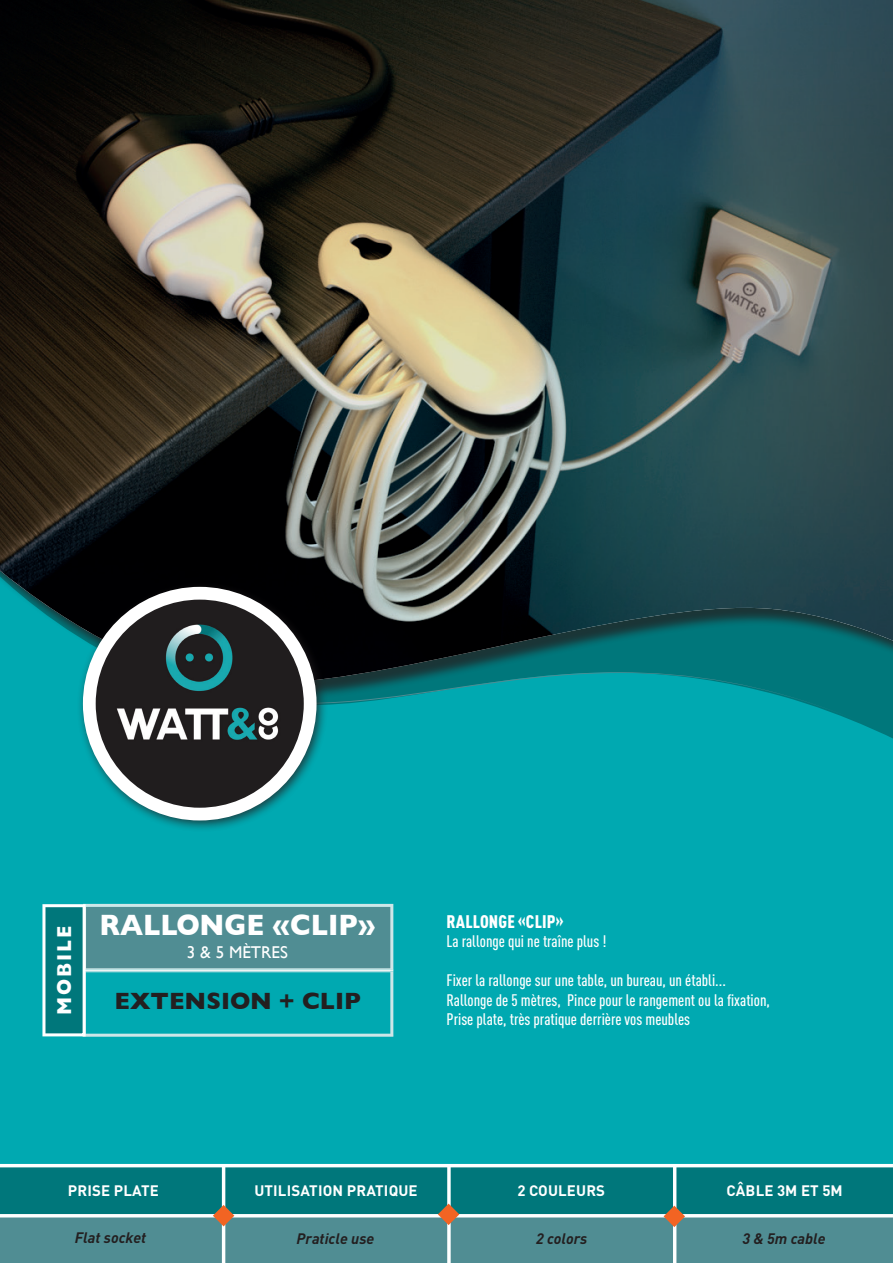
<style>
.page{position:relative;width:893px;height:1263px;background:#fff}
.page>*{position:absolute;margin:0;border:0;box-sizing:border-box;transform-origin:0 0}
.t1{font:700 30px "Gill Sans";color:#fff;scale:.92 1}
.t2{font:700 24px "Gill Sans";color:#231f20}
.t3{font:700 20.55px "Gill Sans";letter-spacing:.1em;color:#fff;scale:.92 1}
.t4{font:900 condensed 18px "DIN Pro";letter-spacing:.01em;color:#fff}
.t5{font:17.1px "Gill Sans";color:#fff}
.t6{font:500 condensed 16.5px/19.5px "DIN Pro";color:#fff}
.t7{font:700 15px "DIN Pro";letter-spacing:.01em;color:#fff}
.t8{font:italic 700 15px "DIN Pro";color:#231f20}
</style>
<div class="page">
<div style="left:0;top:520px;width:893px;height:743px;background:#00a9b1"></div>
<svg style="left:844px;top:702px;width:49px;height:37px;fill:#00777b"></svg>
<svg style="left:849px;top:717px;width:12px;height:5px"></svg>
<img style="left:329px;top:702px;width:520px;height:15px">
<svg style="left:42px;top:904px;width:351px;height:133px"></svg>
<img style="left:0;top:0;width:893px;height:686px">
<div style="left:0;top:1166px;width:893px;height:97px;background:#00777b"></div>
<hr style="left:0;top:1164px;width:893px;height:3px;background:#fff">
<div style="left:0;top:1215px;width:893px;height:48px;background:#508d93"></div>
<hr style="left:222px;top:1165px;width:3px;height:98px;background:#fff">
<hr style="left:0;top:1214px;width:893px;height:3px;background:#fff">
<svg style="left:213px;top:1205px;width:21px;height:21px"></svg>
<svg style="left:447px;top:1167px;width:4px;height:96px"></svg>
<svg style="left:438px;top:1203px;width:21px;height:22px"></svg>
<hr style="left:673px;top:1166px;width:3px;height:97px;background:#fff">
<svg style="left:664px;top:1206px;width:21px;height:21px"></svg>
<div style="left:77px;top:581px;width:252px;height:251px;background:#231f20;opacity:.75"></div>
<img style="left:89px;top:593px;width:221px;height:221px;border-radius:110px">
<div style="left:83px;top:587px;width:234px;height:233px;border:13px solid #fff;border-radius:50%"></div>
<p class="t3" style="left:48px;top:1015px;width:98px;rotate:-90deg">MOBILE</p>
<h1 class="t1" style="left:99px;top:901px;width:301px">RALLONGE «CLIP»</h1>
<p class="t5" style="left:187px;top:942px;width:102px">3 &amp; 5 MÈTRES</p>
<h2 class="t2" style="left:115px;top:982px;width:248px">EXTENSION + CLIP</h2>
<p class="t4" style="left:447px;top:910px;width:119px">RALLONGE «CLIP»</p>
<p class="t6" style="left:446px;top:931px;width:161px">La rallonge qui ne traîne plus !</p>
<p class="t6" style="left:446px;top:970px;width:325px">Fixer la rallonge sur une table, un bureau, un établi...<br>Rallonge de 5 mètres, Pince pour le rangement ou la fixation,<br>Prise plate, très pratique derrière vos meubles</p>
<p class="t7" style="left:68px;top:1180px;width:92px">PRISE PLATE</p>
<p class="t7" style="left:254px;top:1180px;width:165px">UTILISATION PRATIQUE</p>
<p class="t7" style="left:517px;top:1180px;width:89px">2 COULEURS</p>
<p class="t7" style="left:727px;top:1180px;width:118px">CÂBLE 3M ET 5M</p>
<p class="t8" style="left:75px;top:1227px;width:73px">Flat socket</p>
<p class="t8" style="left:297px;top:1228px;width:79px">Praticle use</p>
<p class="t8" style="left:536px;top:1228px;width:53px">2 colors</p>
<p class="t8" style="left:742px;top:1228px;width:85px">3 &amp; 5m cable</p>
</div>
